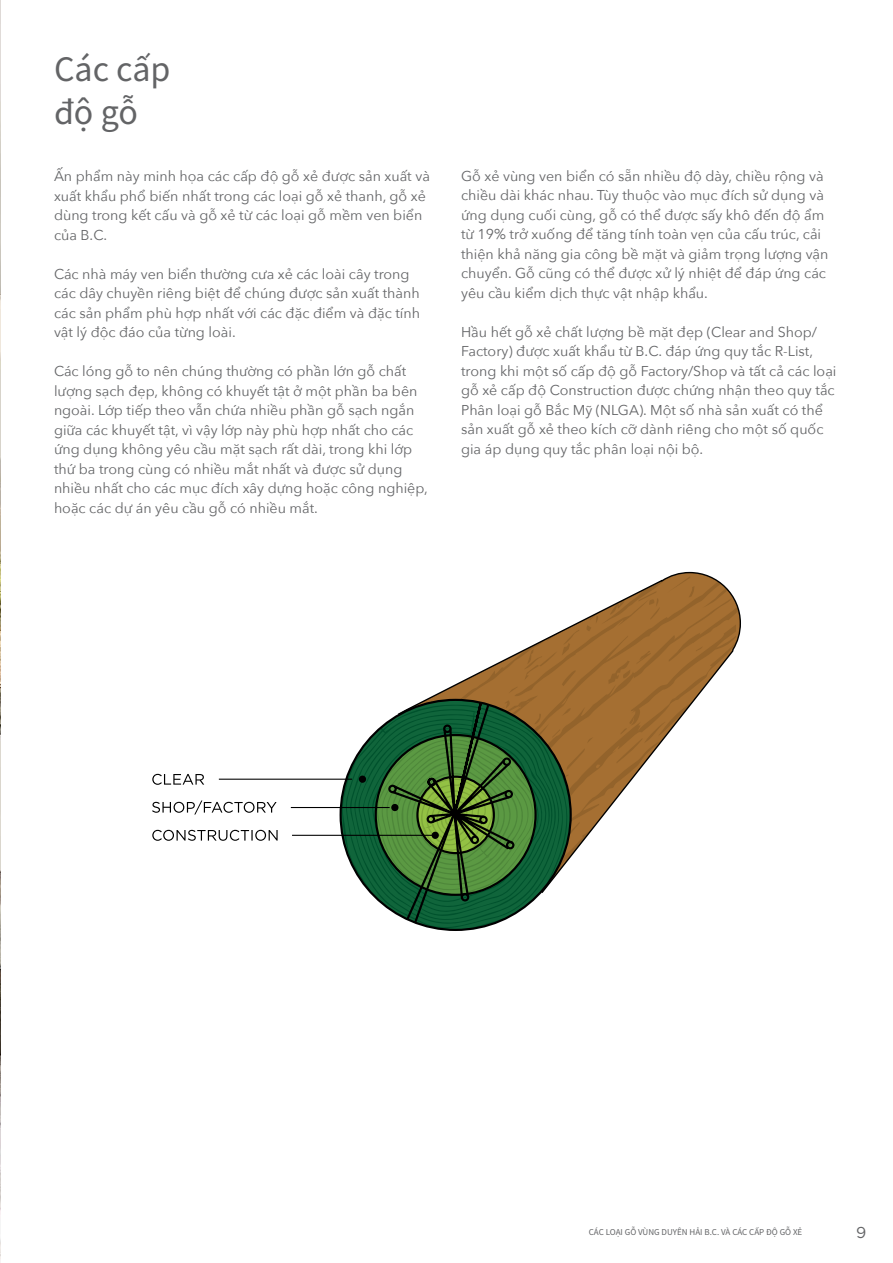
<style>
.page{position:relative;width:893px;height:1263px;background:#fff}
.page>*{position:absolute;margin:0;border:0;box-sizing:border-box;transform-origin:0 0}
.t1{font:36px/43.2px "Source Sans Pro";color:#636466}
.t2{font:15.75px "Gotham";color:#636466}
.t3{font:14.25px/19.5px "Avenir Next";color:#636466}
.t4{font:9px "Source Sans Pro";color:#636466}
</style>
<div class="page">
<img style="left:0;top:0;width:1px;height:1263px">
<svg style="left:341px;top:730px;width:148px;height:200px"></svg>
<svg style="left:152px;top:774px;width:52px;height:11px"></svg>
<hr style="left:219px;top:779px;width:133px;height:1px;background:#000">
<div style="left:359px;top:775px;width:7px;height:8px;background:#000;border-radius:50%"></div>
<svg style="left:376px;top:573px;width:364px;height:353px"></svg>
<svg style="left:152px;top:800px;width:125px;height:14px"></svg>
<hr style="left:291px;top:807px;width:99px;height:1px;background:#000">
<div style="left:391px;top:804px;width:7px;height:7px;background:#000;border-radius:50%"></div>
<svg style="left:152px;top:830px;width:126px;height:11px"></svg>
<hr style="left:292px;top:835px;width:145px;height:1px;background:#000">
<div style="left:432px;top:832px;width:7px;height:7px;background:#000;border-radius:50%"></div>
<h1 class="t1" style="left:54px;top:47px;width:118px">Các cấp độ gỗ</h1>
<p class="t3" style="left:54px;top:166px;width:377px">Ấn phẩm này minh họa các cấp độ gỗ xẻ được sản xuất và xuất khẩu phổ biến nhất trong các loại gỗ xẻ thanh, gỗ xẻ dùng trong kết cấu và gỗ xẻ từ các loại gỗ mềm ven biển của B.C.</p>
<p class="t3" style="left:54px;top:264px;width:368px">Các nhà máy ven biển thường cưa xẻ các loài cây trong các dây chuyền riêng biệt để chúng được sản xuất thành các sản phẩm phù hợp nhất với các đặc điểm và đặc tính vật lý độc đáo của từng loài.</p>
<p class="t3" style="left:54px;top:361px;width:375px">Các lóng gỗ to nên chúng thường có phần lớn gỗ chất lượng sạch đẹp, không có khuyết tật ở một phần ba bên ngoài. Lớp tiếp theo vẫn chứa nhiều phần gỗ sạch ngắn giữa các khuyết tật, vì vậy lớp này phù hợp nhất cho các ứng dụng không yêu cầu mặt sạch rất dài, trong khi lớp thứ ba trong cùng có nhiều mắt nhất và được sử dụng nhiều nhất cho các mục đích xây dựng hoặc công nghiệp, hoặc các dự án yêu cầu gỗ có nhiều mắt.</p>
<p class="t3" style="left:461px;top:166px;width:369px">Gỗ xẻ vùng ven biển có sẵn nhiều độ dày, chiều rộng và chiều dài khác nhau. Tùy thuộc vào mục đích sử dụng và ứng dụng cuối cùng, gỗ có thể được sấy khô đến độ ẩm từ 19% trở xuống để tăng tính toàn vẹn của cấu trúc, cải thiện khả năng gia công bề mặt và giảm trọng lượng vận chuyển. Gỗ cũng có thể được xử lý nhiệt để đáp ứng các yêu cầu kiểm dịch thực vật nhập khẩu.</p>
<p class="t3" style="left:461px;top:322px;width:377px">Hầu hết gỗ xẻ chất lượng bề mặt đẹp (Clear and Shop/ Factory) được xuất khẩu từ B.C. đáp ứng quy tắc R-List, trong khi một số cấp độ gỗ Factory/Shop và tất cả các loại gỗ xẻ cấp độ Construction được chứng nhận theo quy tắc Phân loại gỗ Bắc Mỹ (NLGA). Một số nhà sản xuất có thể sản xuất gỗ xẻ theo kích cỡ dành riêng cho một số quốc gia áp dụng quy tắc phân loại nội bộ.</p>
<p class="t4" style="left:589px;top:1226px;width:215px">CÁC LOẠI GỖ VÙNG DUYÊN HẢI B.C. VÀ CÁC CẤP ĐỘ GỖ XẺ</p>
<p class="t2" style="left:856px;top:1222px;width:12px">9</p>
</div>
